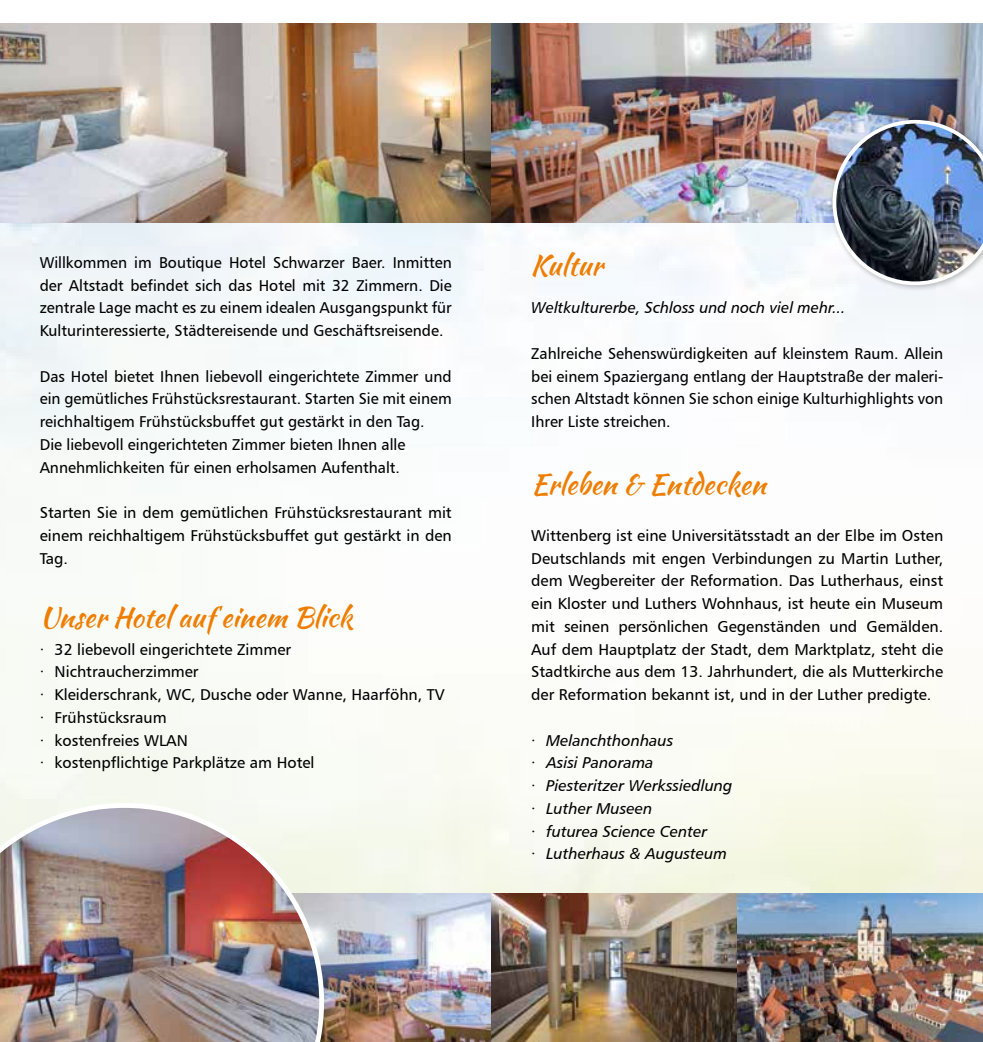
<style>
.page{position:relative;width:983px;height:1042px;background:#fff}
.page>*{position:absolute;margin:0;border:0;box-sizing:border-box;transform-origin:0 0}
.t1{font:28px "Kaushan Script";color:#ef7d00}
.t2{font:15.75px/22.8px "Humanist 777 BT Roman B";color:#000;text-align:justify}
.t3{font:15.75px/22.8px "Humanist 777 BT Italic B";color:#000}
</style>
<div class="page">
<img style="left:0;top:222px;width:982px;height:671px">
<img style="left:324px;top:893px;width:167px;height:149px">
<img style="left:491px;top:893px;width:246px;height:149px">
<img style="left:737px;top:893px;width:245px;height:149px">
<img style="left:0;top:803px;width:324px;height:239px">
<img style="left:0;top:23px;width:491px;height:199px">
<img style="left:491px;top:23px;width:491px;height:199px">
<div style="left:828px;top:116px;width:154px;height:176px;background:#000;opacity:.25"></div>
<img style="left:832px;top:120px;width:150px;height:165px">
<p class="t2" style="left:40px;top:251px;width:413px">Willkommen im Boutique Hotel Schwarzer Baer. Inmitten der Altstadt befindet sich das Hotel mit 32 Zimmern. Die zentrale Lage macht es zu einem idealen Ausgangspunkt für Kulturinteressierte, Städtereisende und Geschäftsreisende.</p>
<p class="t2" style="left:40px;top:364px;width:413px;text-align:left">Das Hotel bietet Ihnen liebevoll eingerichtete Zimmer und ein gemütliches Frühstücksrestaurant. Starten Sie mit einem reichhaltigem Frühstücksbuffet gut gestärkt in den Tag.<br>Die liebevoll eingerichteten Zimmer bieten Ihnen alle Annehmlichkeiten für einen erholsamen Aufenthalt.</p>
<p class="t2" style="left:40px;top:501px;width:413px">Starten Sie in dem gemütlichen Frühstücksrestaurant mit einem reichhaltigem Frühstücksbuffet gut gestärkt in den Tag.</p>
<h1 class="t1" style="left:40px;top:596px;width:314px">Unser Hotel auf einem Blick</h1>
<p class="t2" style="left:40px;top:637px;width:406px;text-align:left">· 32 liebevoll eingerichtete Zimmer<br>· Nichtraucherzimmer<br>· Kleiderschrank, WC, Dusche oder Wanne, Haarföhn, TV · Frühstücksraum<br>· kostenfreies WLAN<br>· kostenpflichtige Parkplätze am Hotel</p>
<h1 class="t1" style="left:530px;top:245px;width:74px">Kultur</h1>
<p class="t3" style="left:531px;top:296px;width:316px">Weltkulturerbe, Schloss und noch viel mehr...</p>
<p class="t2" style="left:531px;top:342px;width:413px">Zahlreiche Sehenswürdigkeiten auf kleinstem Raum. Allein bei einem Spaziergang entlang der Hauptstraße der maleri&shy;schen Altstadt können Sie schon einige Kulturhighlights von Ihrer Liste streichen.</p>
<h1 class="t1" style="left:531px;top:464px;width:236px">Erleben &amp; Entdecken</h1>
<p class="t2" style="left:531px;top:524px;width:413px">Wittenberg ist eine Universitätsstadt an der Elbe im Osten Deutschlands mit engen Verbindungen zu Martin Luther, dem Wegbereiter der Reformation. Das Lutherhaus, einst ein Kloster und Luthers Wohnhaus, ist heute ein Museum mit seinen persönlichen Gegenständen und Gemälden.<br>Auf dem Hauptplatz der Stadt, dem Marktplatz, steht die Stadtkirche aus dem 13. Jahrhundert, die als Mutterkirche der Reformation bekannt ist, und in der Luther predigte.</p>
<p class="t3" style="left:531px;top:728px;width:203px">· Melanchthonhaus<br>· Asisi Panorama<br>· Piesteritzer Werkssiedlung · Luther Museen<br>· futurea Science Center<br>· Lutherhaus &amp; Augusteum</p>
</div>
